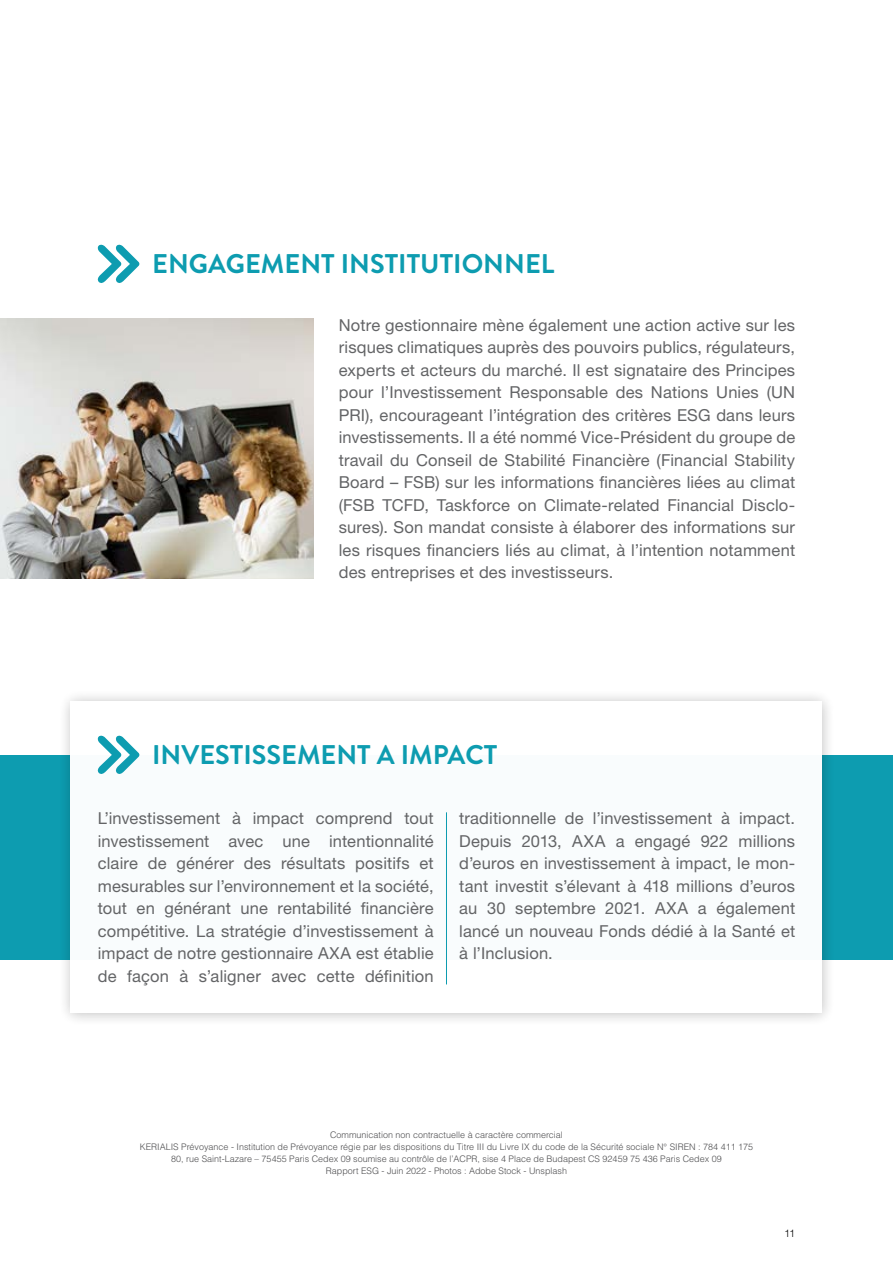
<style>
.page{position:relative;width:893px;height:1263px;background:#fff}
.page>*{position:absolute;margin:0;border:0;box-sizing:border-box;transform-origin:0 0}
.t1{font:700 27px "Brandon Grotesque";color:#0d9cb0}
.t2{font:16.5px/22.5px "Helvetica Neue LT Pro";letter-spacing:.01em;color:#636466;text-align:justify}
.t3{font:300 10.5px "Helvetica Neue LT Pro";color:#000}
.t4{font:300 9px/12px "Helvetica LT Pro";color:#4d4d4f;text-align:center}
</style>
<div class="page">
<svg style="left:97px;top:244px;width:42px;height:39px"></svg>
<div style="left:0;top:755px;width:893px;height:204px;background:#0d9cb0"></div>
<div style="left:57px;top:687px;width:779px;height:340px;background:#000;opacity:.25"></div>
<div style="left:71px;top:702px;width:751px;height:311px;background:#fff"></div>
<hr style="left:446px;top:812px;width:1px;height:172px;background:#0d9cb0">
<img style="left:0;top:319px;width:313px;height:259px">
<svg style="left:97px;top:735px;width:42px;height:39px"></svg>
<h1 class="t1" style="left:152px;top:245px;width:404px">ENGAGEMENT INSTITUTIONNEL</h1>
<p class="t2" style="left:339px;top:313px;width:458px">Notre gestionnaire mène également une action active sur les risques climatiques auprès des pouvoirs publics, régulateurs, experts et acteurs du marché. Il est signataire des Principes pour l’Investissement Responsable des Nations Unies (UN PRI), encourageant l’intégration des critères ESG dans leurs investissements. Il a été nommé Vice-Président du groupe de travail du Conseil de Stabilité Financière (Financial Stability Board – FSB) sur les informations financières liées au climat (FSB TCFD, Taskforce on Climate-related Financial Disclo&shy;sures). Son mandat consiste à élaborer des informations sur les risques financiers liés au climat, à l’intention notamment des entreprises et des investisseurs.</p>
<h1 class="t1" style="left:152px;top:736px;width:347px">INVESTISSEMENT A IMPACT</h1>
<p class="t2" style="left:98px;top:807px;width:337px">L’investissement à impact comprend tout investissement avec une intentionnalité claire de générer des résultats positifs et mesurables sur l’environnement et la société, tout en générant une rentabilité financière compétitive. La stratégie d’investissement à impact de notre gestionnaire AXA est établie de façon à s’aligner avec cette définition</p>
<p class="t2" style="left:459px;top:807px;width:337px">traditionnelle de l’investissement à impact.<br>Depuis 2013, AXA a engagé 922 millions d’euros en investissement à impact, le mon&shy;tant investit s’élevant à 418 millions d’euros au 30 septembre 2021. AXA a également lancé un nouveau Fonds dédié à la Santé et à l’Inclusion.</p>
<p class="t4" style="left:140px;top:1128px;width:615px">Communication non contractuelle à caractère commercial<br>KERIALIS Prévoyance - Institution de Prévoyance régie par les dispositions du Titre III du Livre IX du code de la Sécurité sociale N° SIREN : 784 411 175<br>80, rue Saint-Lazare – 75455 Paris Cedex 09 soumise au contrôle de l’ACPR, sise 4 Place de Budapest CS 92459 75 436 Paris Cedex 09<br>Rapport ESG - Juin 2022 - Photos : Adobe Stock - Unsplash</p>
<p class="t3" style="left:784px;top:1227px;width:12px">11</p>
</div>
